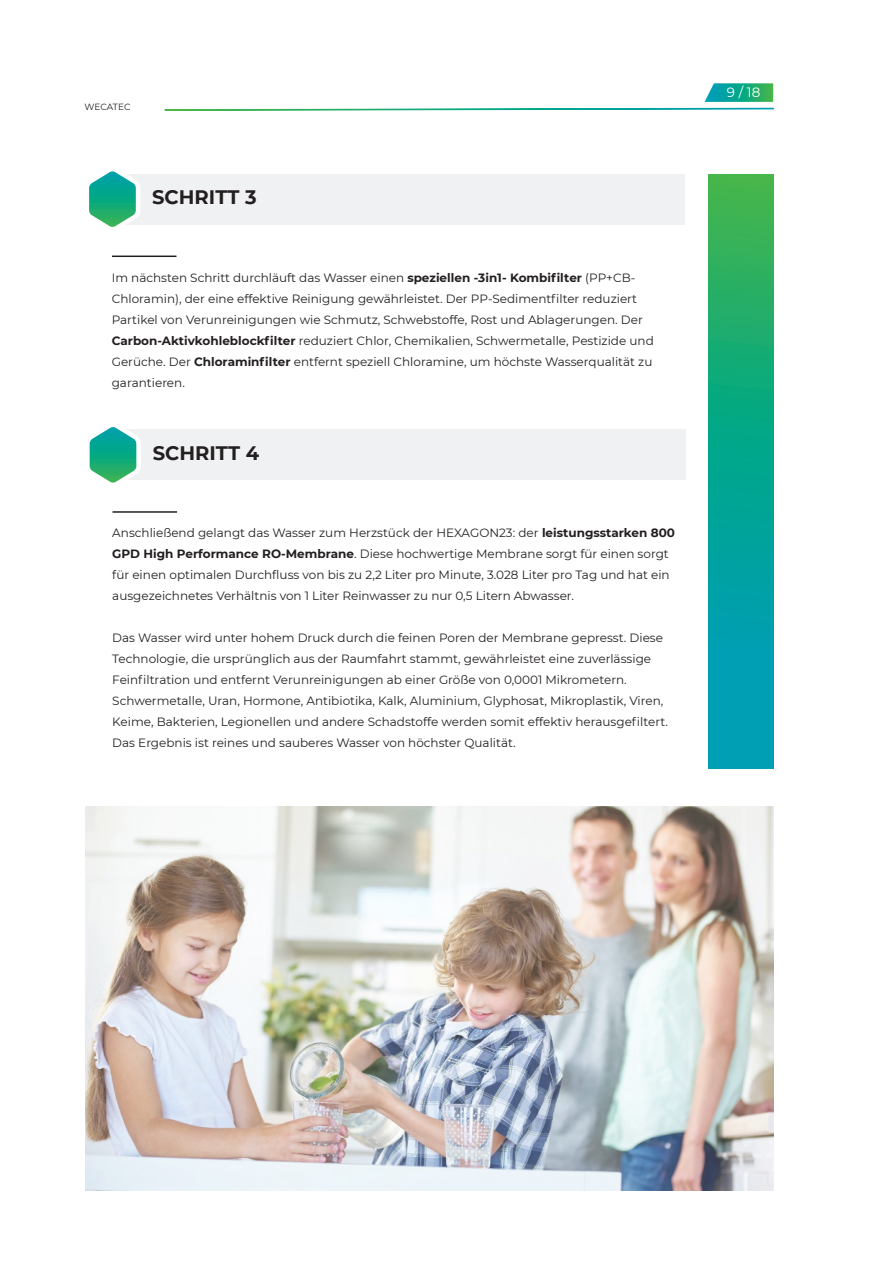
<style>
.page{position:relative;width:893px;height:1263px;background:#fff}
.page>*{position:absolute;margin:0;border:0;box-sizing:border-box;transform-origin:0 0}
.Big_Title{font:700 19.5px "Montserrat";color:#231f20}
.t1{font:13.5px "Montserrat";color:#fff}
._6_pt{font:12px/21px "Montserrat";color:#231f20}
.t2{font:9px "Montserrat";letter-spacing:-.01em;color:#231f20}
.s1{font-weight:700}
</style>
<div class="page">
<svg style="left:164px;top:83px;width:610px;height:28px"></svg>
<img style="left:85px;top:807px;width:689px;height:383px">
<div style="left:112px;top:174px;width:573px;height:50px;background:#f0f1f2"></div>
<hr style="left:112px;top:256px;width:64px;height:1px;background:#231f20">
<svg style="left:89px;top:171px;width:54px;height:56px"></svg>
<svg style="left:709px;top:174px;width:64px;height:594px;background:#0fa78a"></svg>
<div style="left:112px;top:430px;width:573px;height:50px;background:#f0f1f2"></div>
<hr style="left:113px;top:511px;width:64px;height:2px;background:#231f20">
<svg style="left:89px;top:427px;width:54px;height:56px"></svg>
<p class="t2" style="left:85px;top:101px;width:47px">WECATEC</p>
<p class="Big_Title" style="left:152px;top:183px;width:106px">SCHRITT 3</p>
<p class="_6_pt" style="left:112px;top:266px;width:544px">Im nächsten Schritt durchläuft das Wasser einen <span class="s1">speziellen -3in1- Kombifilter</span> (PP+CB-Chloramin), der eine effektive Reinigung gewährleistet. Der PP-Sedimentfilter reduziert Partikel von Verunreinigungen wie Schmutz, Schwebstoffe, Rost und Ablagerungen. Der <span class="s1">Carbon-Aktivkohleblockfilter</span> reduziert Chlor, Chemikalien, Schwermetalle, Pestizide und Gerüche. Der <span class="s1">Chloraminfilter</span> entfernt speziell Chloramine, um höchste Wasserqualität zu garantieren.</p>
<p class="Big_Title" style="left:153px;top:439px;width:108px">SCHRITT 4</p>
<p class="_6_pt" style="left:112px;top:522px;width:564px">Anschließend gelangt das Wasser zum Herzstück der HEXAGON23: der <span class="s1">leistungsstarken 800<br>GPD High Performance RO-Membrane</span>. Diese hochwertige Membrane sorgt für einen sorgt für einen optimalen Durchfluss von bis zu 2,2 Liter pro Minute, 3.028 Liter pro Tag und hat ein ausgezeichnetes Verhältnis von 1 Liter Reinwasser zu nur 0,5 Litern Abwasser.</p>
<p class="_6_pt" style="left:112px;top:627px;width:557px">Das Wasser wird unter hohem Druck durch die feinen Poren der Membrane gepresst. Diese Technologie, die ursprünglich aus der Raumfahrt stammt, gewährleistet eine zuverlässige Feinfiltration und entfernt Verunreinigungen ab einer Größe von 0,0001 Mikrometern.<br>Schwermetalle, Uran, Hormone, Antibiotika, Kalk, Aluminium, Glyphosat, Mikroplastik, Viren, Keime, Bakterien, Legionellen und andere Schadstoffe werden somit effektiv herausgefiltert.<br>Das Ergebnis ist reines und sauberes Wasser von höchster Qualität.</p>
<p class="t1" style="left:727px;top:83px;width:35px">9 / 18</p>
</div>
